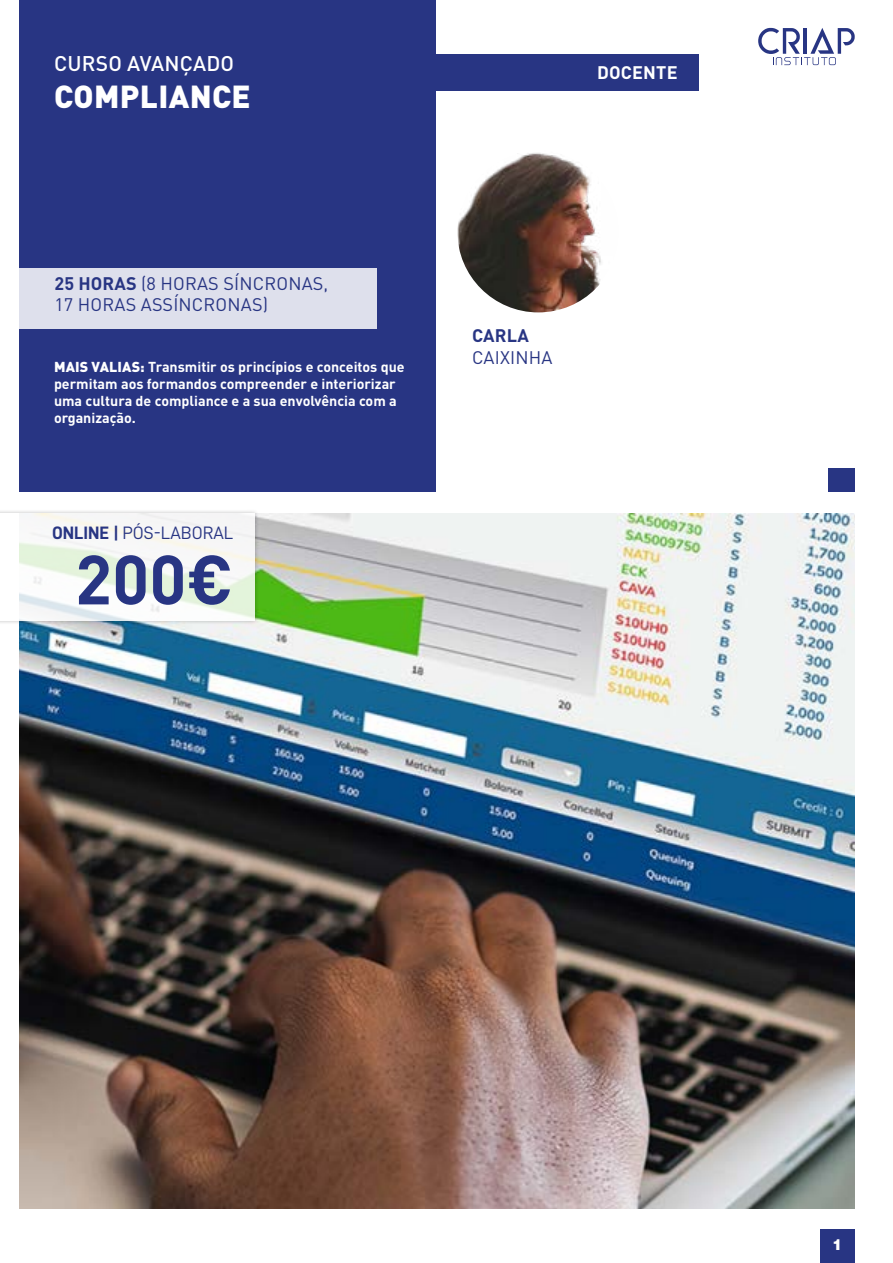
<style>
.page{position:relative;width:893px;height:1263px;background:#fff}
.page>*{position:absolute;margin:0;border:0;box-sizing:border-box;transform-origin:0 0}
.t1{font:700 68.55px "DIN Pro";color:#283583}
.t2{font:900 31.5px "DIN Pro";letter-spacing:.01em;color:#fff}
.t3{font:500 21px "DIN Pro";letter-spacing:.01em;color:#fff}
.t4{font:18px/21.6px "DIN Pro";letter-spacing:.01em;color:#283583}
.t5{font:18px "D DIN";color:#283583}
.t6{font:700 18px "DIN Pro";letter-spacing:.01em;color:#fff}
.t7{font:700 18px "DIN Pro";letter-spacing:.01em;color:#283583}
.t8{font:900 15px "Helvetica LT Std";color:#fff}
.t9{font:700 14.25px/17.1px "DIN Pro";color:#fff}
.s1{font-weight:700}
.s2{font-weight:900}
.s3{font-family:"D DIN Bold"}
</style>
<div class="page">
<div style="left:820px;top:1229px;width:35px;height:34px;background:#283583"></div>
<div style="left:424px;top:54px;width:275px;height:37px;background:#283583"></div>
<div style="left:19px;top:0;width:417px;height:492px;background:#283583"></div>
<img style="left:19px;top:513px;width:836px;height:696px">
<div style="left:0;top:268px;width:376px;height:60px;background:#dee0ec"></div>
<div style="left:0;top:509px;width:258px;height:116px;background:#000;opacity:.28"></div>
<svg style="left:0;top:513px;width:254px;height:108px;fill:#f7f7f6"></svg>
<img style="left:457px;top:150px;width:162px;height:162px;border-radius:81px">
<div style="left:829px;top:468px;width:26px;height:24px;background:#283583"></div>
<svg style="left:758px;top:28px;width:97px;height:37px"></svg>
<h3 class="t3" style="left:54px;top:49px;width:182px">CURSO AVANÇADO</h3>
<h2 class="t2" style="left:54px;top:76px;width:198px">COMPLIANCE</h2>
<p class="t4" style="left:55px;top:272px;width:275px"><span class="s1">25 HORAS</span> (8 HORAS SÍNCRONAS,<br>17 HORAS ASSÍNCRONAS)</p>
<p class="t9" style="left:54px;top:358px;width:352px"><span class="s2">MAIS VALIAS:</span> Transmitir os princípios e conceitos que permitam aos formandos compreender e interiorizar uma cultura de compliance e a sua envolvência com a organização.</p>
<p class="t5" style="left:52px;top:523px;width:183px"><span class="s3">ONLINE |</span> PÓS-LABORAL</p>
<h1 class="t1" style="left:75px;top:533px;width:160px">200€</h1>
<p class="t6" style="left:597px;top:60px;width:82px">DOCENTE</p>
<p class="t7" style="left:472px;top:323px;width:58px">CARLA</p>
<p class="t4" style="left:472px;top:346px;width:82px">CAIXINHA</p>
<p class="t8" style="left:832px;top:1235px;width:12px">1</p>
</div>
